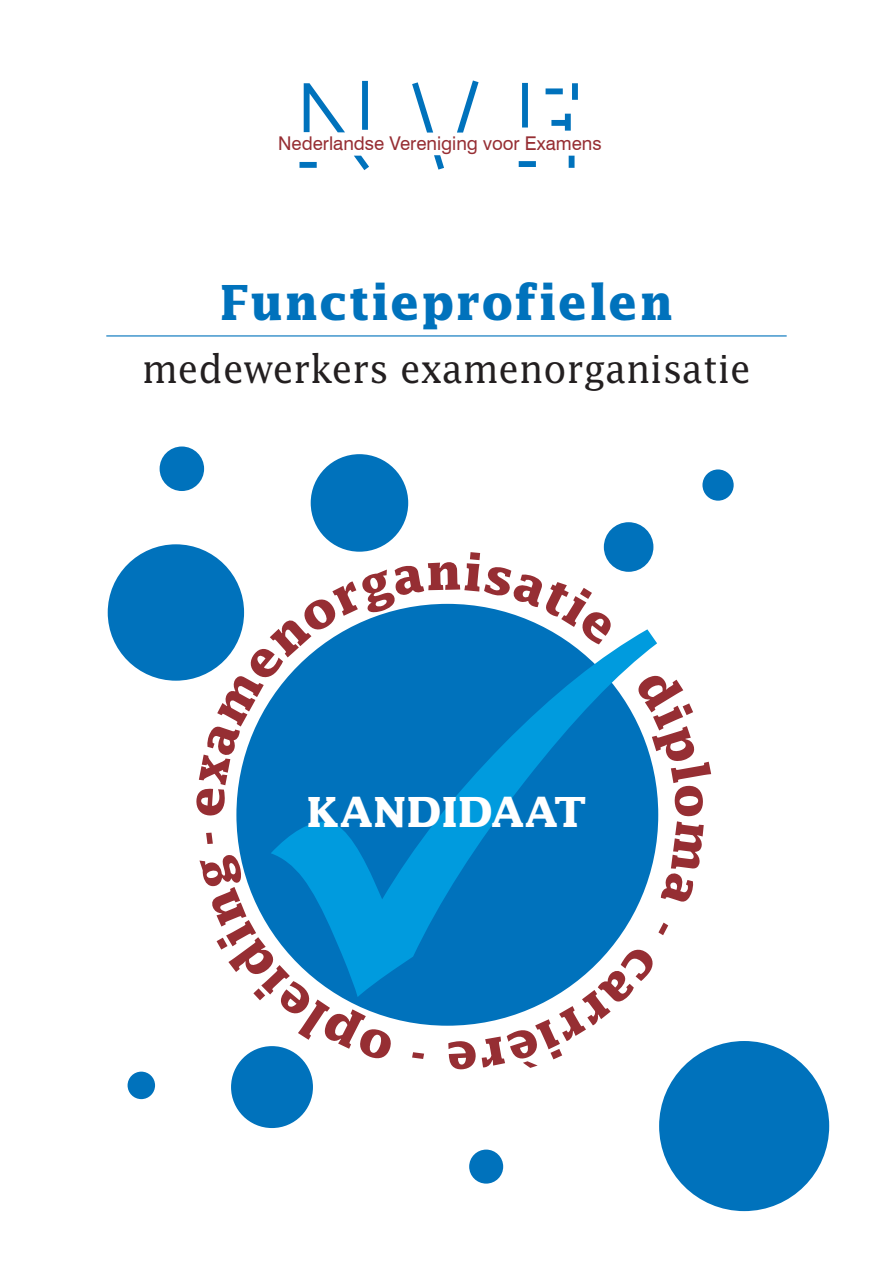
<style>
.page{position:relative;width:893px;height:1263px;background:#fff}
.page>*{position:absolute;margin:0;border:0;box-sizing:border-box;transform-origin:0 0}
.t1{font:700 52.5px "Lucida AK";letter-spacing:.03em;color:#0072bc;scale:.95 1}
.t2{font:700 45px "Lucida AK";color:#fff}
.t3{font:42px "Lucida AK";color:#231f20;scale:.95 1}
.t4{font:18.9px "Swiss 721 BT";color:#962e33}
</style>
<div class="page">
<svg style="left:299px;top:80px;width:279px;height:90px"></svg>
<div style="left:311px;top:454px;width:97px;height:98px;background:#0072bc;border-radius:50%"></div>
<div style="left:108px;top:544px;width:136px;height:137px;background:#0072bc;border-radius:50%"></div>
<div style="left:604px;top:522px;width:49px;height:50px;background:#0072bc;border-radius:50%"></div>
<div style="left:659px;top:1041px;width:170px;height:170px;background:#0072bc;border-radius:50%"></div>
<div style="left:231px;top:1046px;width:82px;height:82px;background:#0072bc;border-radius:50%"></div>
<div style="left:702px;top:469px;width:32px;height:32px;background:#0072bc;border-radius:50%"></div>
<div style="left:160px;top:446px;width:44px;height:45px;background:#0072bc;border-radius:50%"></div>
<svg style="left:206px;top:833px;width:7px;height:11px"></svg>
<div style="left:128px;top:1071px;width:27px;height:28px;background:#0072bc;border-radius:50%"></div>
<div style="left:469px;top:1149px;width:34px;height:34px;background:#0072bc;border-radius:50%"></div>
<hr style="left:106px;top:335px;width:681px;height:1px;background:#0072bc">
<svg style="left:271px;top:629px;width:386px;height:368px;background:#0f83c7"></svg>
<svg style="left:195px;top:552px;width:420px;height:264px"></svg>
<svg style="left:635px;top:665px;width:24px;height:241px"></svg>
<svg style="left:448px;top:944px;width:209px;height:82px"></svg>
<svg style="left:239px;top:852px;width:155px;height:210px"></svg>
<p class="t4" style="left:278px;top:132px;width:325px">Nederlandse Vereniging voor Examens</p>
<h1 class="t1" style="left:220px;top:273px;width:478px">Functieprofielen</h1>
<h3 class="t3" style="left:142px;top:345px;width:642px">medewerkers examenorganisatie</h3>
<h2 class="t2" style="left:307px;top:786px;width:281px">KANDIDAAT</h2>
</div>
